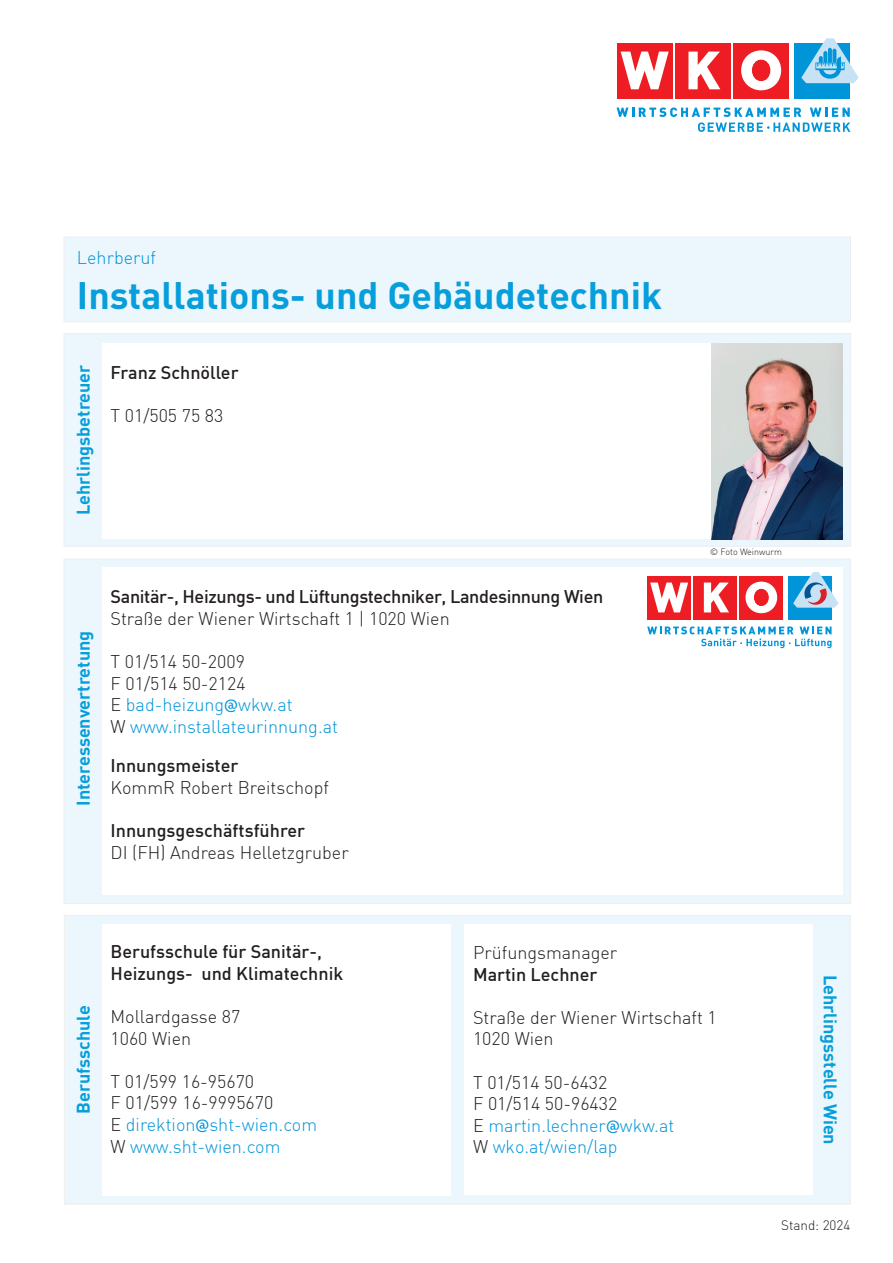
<style>
.page{position:relative;width:893px;height:1263px;background:#fff}
.page>*{position:absolute;margin:0;border:0;box-sizing:border-box;transform-origin:0 0}
.t1{font:700 37.5px "DIN";color:#069edb}
.t2{font:300 18px/21.6px "DIN";color:#0095d9}
.t3{font:300 18px/21.6px "DIN";color:#231f20}
.t4{font:500 18px/21.6px "DIN";color:#231f20}
.t5{font:700 18px "DIN";color:#069edb}
.t6{font:500 18px "DIN";letter-spacing:-.02em;color:#231f20}
.t7{font:300 13.5px "DIN";color:#231f20}
.t8{font:300 9px "DIN";color:#231f20}
.s1{color:#231f20}
.s2{font-family:"Trebuchet MS";font-weight:400}
</style>
<div class="page">
<div style="left:64px;top:237px;width:787px;height:85px;background:#ebf7fc"></div>
<div style="left:64px;top:333px;width:787px;height:213px;background:#ebf7fc"></div>
<div style="left:64px;top:559px;width:787px;height:345px;background:#ebf7fc"></div>
<div style="left:64px;top:915px;width:786px;height:289px;background:#ebf7fc"></div>
<div style="left:733px;top:43px;width:56px;height:56px;background:#ee1d23"></div>
<div style="left:675px;top:43px;width:56px;height:56px;background:#ee1d23"></div>
<svg style="left:688px;top:52px;width:32px;height:37px"></svg>
<div style="left:617px;top:43px;width:55px;height:56px;background:#ee1d23"></div>
<svg style="left:621px;top:52px;width:48px;height:37px"></svg>
<svg style="left:741px;top:50px;width:40px;height:40px"></svg>
<div style="left:752px;top:60px;width:18px;height:21px;background:#ee1d23;border-radius:50%"></div>
<div style="left:752px;top:60px;width:18px;height:21px;border:1px solid #ee1d23;border-radius:50%"></div>
<div style="left:794px;top:43px;width:56px;height:56px;background:#0095d9"></div>
<svg style="left:801px;top:38px;width:58px;height:45px"></svg>
<svg style="left:617px;top:107px;width:233px;height:25px"></svg>
<div style="left:102px;top:343px;width:610px;height:196px;background:#fff"></div>
<div style="left:102px;top:567px;width:741px;height:328px;background:#fff"></div>
<div style="left:739px;top:576px;width:44px;height:44px;background:#ee1d23"></div>
<div style="left:693px;top:576px;width:44px;height:44px;background:#ee1d23"></div>
<svg style="left:704px;top:582px;width:25px;height:30px"></svg>
<div style="left:647px;top:576px;width:44px;height:44px;background:#ee1d23"></div>
<svg style="left:650px;top:582px;width:38px;height:30px"></svg>
<div style="left:788px;top:576px;width:43px;height:44px;background:#0095d9"></div>
<svg style="left:745px;top:582px;width:32px;height:31px"></svg>
<div style="left:754px;top:589px;width:14px;height:16px;background:#ee1d23;border-radius:50%"></div>
<div style="left:754px;top:589px;width:15px;height:17px;border:1px solid #ee1d23;border-radius:50%"></div>
<svg style="left:647px;top:626px;width:184px;height:22px"></svg>
<svg style="left:793px;top:572px;width:45px;height:36px"></svg>
<div style="left:465px;top:924px;width:348px;height:271px;background:#fff"></div>
<div style="left:102px;top:924px;width:349px;height:271px;background:#fff"></div>
<img style="left:712px;top:343px;width:130px;height:196px">
<p class="t2" style="left:77px;top:247px;width:81px">Lehrberuf</p>
<h1 class="t1" style="left:77px;top:271px;width:587px">Installations- und Gebäudetechnik</h1>
<p class="t5" style="left:72px;top:515px;width:152px;rotate:-90deg">Lehrlingsbetreuer</p>
<p class="t4" style="left:111px;top:361px;width:130px">Franz Schnöller</p>
<p class="t3" style="left:111px;top:404px;width:114px">T 01/505 75 83</p>
<p class="t5" style="left:72px;top:806px;width:177px;rotate:-90deg">Interessenvertretung</p>
<p class="t6" style="left:111px;top:585px;width:494px">Sanitär-, Heizungs- und Lüftungstechniker, Landesinnung Wien</p>
<p class="t3" style="left:111px;top:607px;width:341px">Straße der Wiener Wirtschaft 1 | 1020 Wien</p>
<p class="t2" style="left:111px;top:650px;width:229px"><span class="s1">T 01/514 50-2009<br>F 01/514 50-2124<br>E</span> bad-heizung<span class="s2">@</span>wkw.at<br><span class="s1">W</span> www.installateurinnung.at</p>
<p class="t4" style="left:111px;top:754px;width:129px">Innungsmeister</p>
<p class="t3" style="left:111px;top:776px;width:220px">KommR Robert Breitschopf</p>
<p class="t4" style="left:111px;top:819px;width:196px">Innungsgeschäftsführer</p>
<p class="t3" style="left:111px;top:841px;width:240px">DI (FH) Andreas Helletzgruber</p>
<p class="t8" style="left:710px;top:546px;width:74px">© Foto Weinwurm</p>
<p class="t5" style="left:72px;top:1114px;width:110px;rotate:-90deg">Berufsschule</p>
<p class="t4" style="left:111px;top:940px;width:234px">Berufsschule für Sanitär-,<br>Heizungs- und Klimatechnik</p>
<p class="t3" style="left:111px;top:1005px;width:131px">Mollardgasse 87<br>1060 Wien</p>
<p class="t2" style="left:111px;top:1070px;width:208px"><span class="s1">T 01/599 16-95670<br>F 01/599 16-9995670<br>E</span> direktion<span class="s2">@</span>sht-wien.com<br><span class="s1">W</span> www.sht-wien.com</p>
<p class="t3" style="left:473px;top:941px;width:146px">Prüfungsmanager</p>
<p class="t4" style="left:473px;top:963px;width:126px">Martin Lechner</p>
<p class="t3" style="left:473px;top:1006px;width:245px">Straße der Wiener Wirtschaft 1<br>1020 Wien</p>
<p class="t2" style="left:473px;top:1071px;width:203px"><span class="s1">T 01/514 50-6432<br>F 01/514 50-96432<br>E</span> martin.lechner<span class="s2">@</span>wkw.at<br><span class="s1">W</span> wko.at/wien/lap</p>
<p class="t5" style="left:842px;top:975px;width:172px;rotate:90deg">Lehrlingsstelle Wien</p>
<p class="t7" style="left:781px;top:1217px;width:71px">Stand: 2024</p>
</div>
